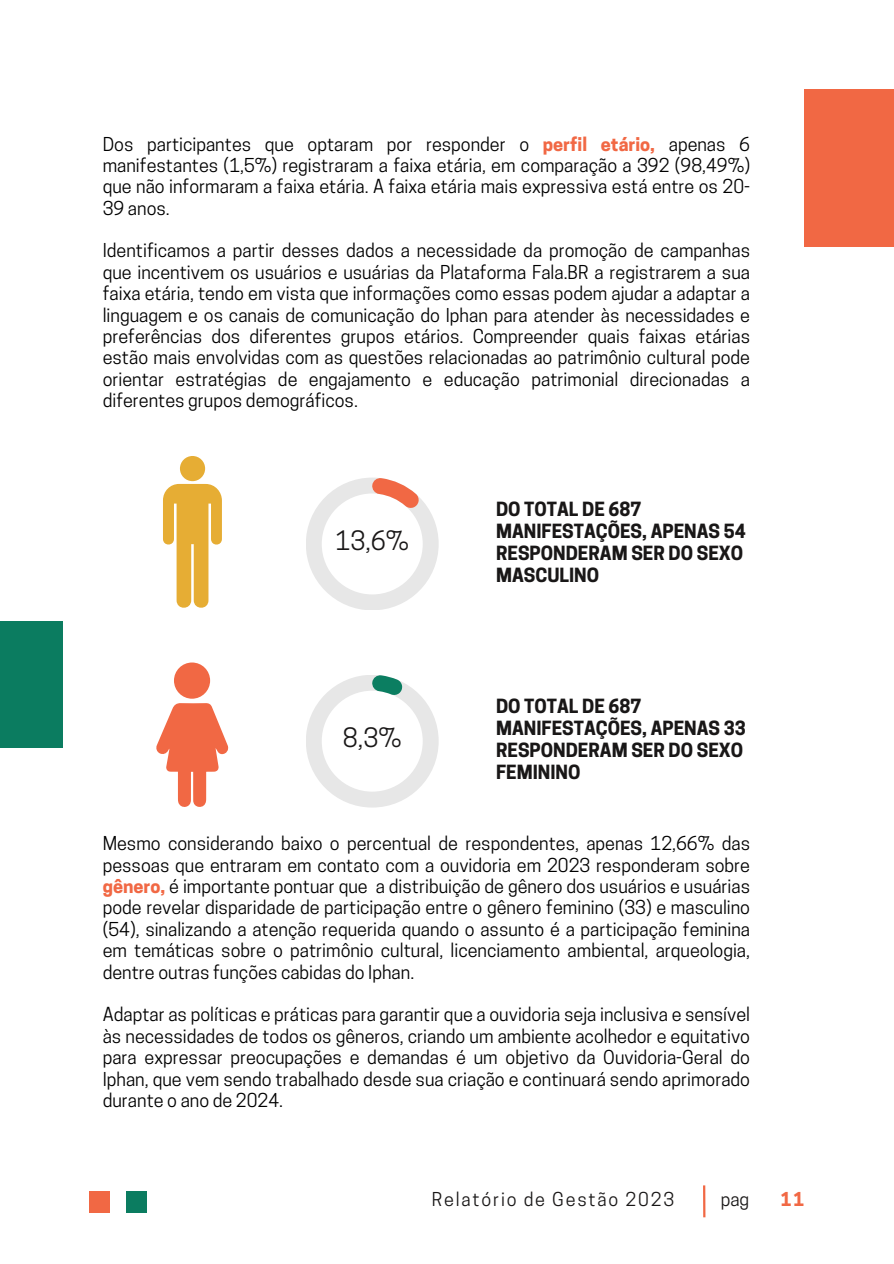
<style>
.page{position:relative;width:894px;height:1264px;background:#fff}
.page>*{position:absolute;margin:0;border:0;box-sizing:border-box;transform-origin:0 0}
.t1{font:25.05px "Cooper Hewitt";color:#191717}
.t2{font:700 18.3px/22px "Cooper Hewitt";color:#191717}
.t3{font:18px/21.3px "Cooper Hewitt";color:#000;text-align:justify}
.t4{font:18px "Cooper Hewitt";letter-spacing:.1em;color:#191717}
.t5{font:700 18px "Cooper Hewitt";color:#f16844}
.s1{font-weight:700;color:#f16844}
</style>
<div class="page">
<hr style="left:702px;top:1185px;width:3px;height:32px;background:#f16844">
<div style="left:127px;top:1190px;width:20px;height:22px;background:#0b7c60"></div>
<div style="left:89px;top:1190px;width:21px;height:22px;background:#f16844"></div>
<div style="left:0;top:621px;width:63px;height:127px;background:#0b7c60"></div>
<div style="left:804px;top:89px;width:89px;height:158px;background:#f16844"></div>
<svg style="left:306px;top:477px;width:132px;height:133px"></svg>
<div style="left:180px;top:456px;width:25px;height:25px;background:#e6ad34;border-radius:50%"></div>
<svg style="left:163px;top:484px;width:58px;height:124px"></svg>
<svg style="left:306px;top:675px;width:132px;height:132px"></svg>
<svg style="left:156px;top:703px;width:73px;height:104px"></svg>
<div style="left:174px;top:662px;width:36px;height:36px;background:#f16844;border-radius:50%"></div>
<p class="t3" style="left:103px;top:135px;width:648px">Dos participantes que optaram por responder o <span class="s1">perfil etário,</span> apenas 6 manifestantes (1,5%) registraram a faixa etária, em comparação a 392 (98,49%) que não informaram a faixa etária. A faixa etária mais expressiva está entre os 20- 39 anos.</p>
<p class="t3" style="left:103px;top:242px;width:648px">Identificamos a partir desses dados a necessidade da promoção de campanhas que incentivem os usuários e usuárias da Plataforma Fala.BR a registrarem a sua faixa etária, tendo em vista que informações como essas podem ajudar a adaptar a linguagem e os canais de comunicação do Iphan para atender às necessidades e preferências dos diferentes grupos etários. Compreender quais faixas etárias estão mais envolvidas com as questões relacionadas ao patrimônio cultural pode orientar estratégias de engajamento e educação patrimonial direcionadas a diferentes grupos demográficos.</p>
<h1 class="t1" style="left:335px;top:531px;width:75px">13,6%</h1>
<h1 class="t1" style="left:343px;top:728px;width:60px">8,3%</h1>
<p class="t2" style="left:496px;top:500px;width:251px">DO TOTAL DE 687<br>MANIFESTAÇÕES, APENAS 54<br>RESPONDERAM SER DO SEXO<br>MASCULINO</p>
<p class="t2" style="left:496px;top:697px;width:251px">DO TOTAL DE 687<br>MANIFESTAÇÕES, APENAS 33<br>RESPONDERAM SER DO SEXO<br>FEMININO</p>
<p class="t3" style="left:103px;top:835px;width:648px">Mesmo considerando baixo o percentual de respondentes, apenas 12,66% das pessoas que entraram em contato com a ouvidoria em 2023 responderam sobre <span class="s1">gênero,</span> é importante pontuar que a distribuição de gênero dos usuários e usuárias pode revelar disparidade de participação entre o gênero feminino (33) e masculino (54), sinalizando a atenção requerida quando o assunto é a participação feminina em temáticas sobre o patrimônio cultural, licenciamento ambiental, arqueologia, dentre outras funções cabidas do Iphan.</p>
<p class="t3" style="left:103px;top:1006px;width:648px">Adaptar as políticas e práticas para garantir que a ouvidoria seja inclusiva e sensível às necessidades de todos os gêneros, criando um ambiente acolhedor e equitativo para expressar preocupações e demandas é um objetivo da Ouvidoria-Geral do Iphan, que vem sendo trabalhado desde sua criação e continuará sendo aprimorado durante o ano de 2024.</p>
<p class="t4" style="left:432px;top:1192px;width:244px">Relatório de Gestão 2023</p>
<p class="t4" style="left:720px;top:1192px;width:30px">pag</p>
<p class="t5" style="left:780px;top:1192px;width:25px">11</p>
</div>
